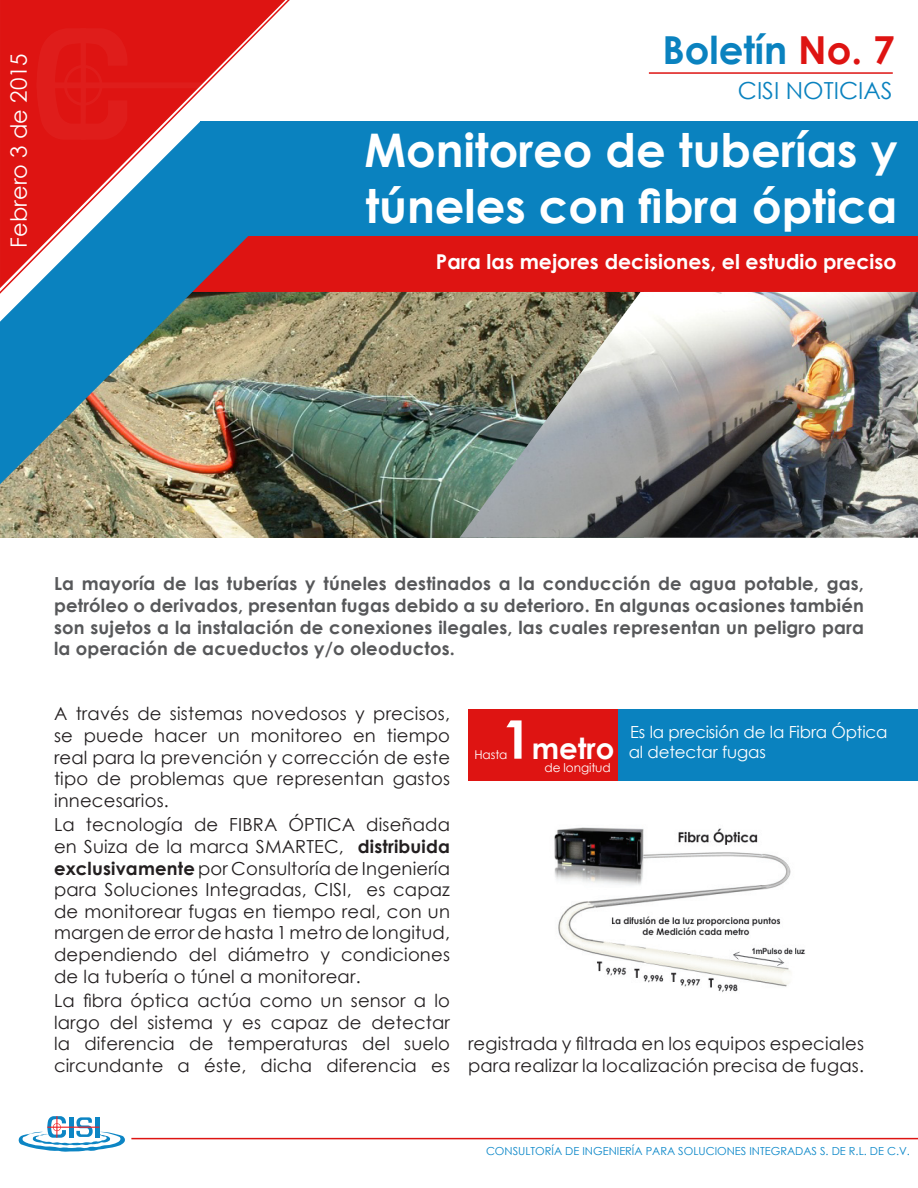
<style>
.page{position:relative;width:918px;height:1188px;background:#fff}
.page>*{position:absolute;margin:0;border:0;box-sizing:border-box;transform-origin:0 0}
.t1{font:700 46.35px/55.7px "Century Gothic";color:#fff}
.t2{font:700 38.55px "Century Gothic";color:#0a82bf}
.t3{font:700 29.1px "Century Gothic";color:#fff}
.t4{font:23.55px "Century Gothic";color:#0a82bf}
.t5{font:22.5px "Century Gothic";color:#fff}
.t6{font:700 20.4px "Century Gothic";color:#fff}
.t7{font:18px/21.6px "Century Gothic";letter-spacing:.01em;color:#231f20;text-align:justify}
.t8{font:700 18px/21.6px "Century Gothic";letter-spacing:.01em;color:#57585a;text-align:justify}
.t9{font:16.65px "Century Gothic";letter-spacing:-.01em;color:#fff}
.t10{font:12.15px "Century Gothic";letter-spacing:-.01em;color:#fff}
.t11{font:11.1px "Century Gothic";color:#0986c8}
.s1{color:#de1412}
.s2{font-weight:700}
.s3{font-size:53.25px}
</style>
<div class="page">
<img style="left:0;top:292px;width:460px;height:246px">
<img style="left:460px;top:292px;width:458px;height:246px">
<svg style="left:0;top:0;width:291px;height:297px"></svg>
<div style="left:282px;top:236px;width:636px;height:56px;background:#de1412"></div>
<div style="left:201px;top:121px;width:717px;height:115px;background:#0a82bf"></div>
<img style="left:0;top:121px;width:282px;height:363px">
<svg style="left:18px;top:1116px;width:107px;height:36px"></svg>
<hr style="left:131px;top:1138px;width:787px;height:1px;background:#de1412">
<hr style="left:649px;top:72px;width:244px;height:2px;background:#de1412">
<img style="left:554px;top:827px;width:251px;height:166px">
<div style="left:618px;top:709px;width:300px;height:72px;background:#0a82bf"></div>
<div style="left:468px;top:709px;width:150px;height:72px;background:#de1412"></div>
<p class="t5" style="left:3px;top:248px;width:196px;rotate:-90deg">Febrero 3 de 2015</p>
<p class="t2" style="left:662px;top:21px;width:234px">Boletín <span class="s1">No. 7</span></p>
<p class="t4" style="left:738px;top:74px;width:156px">CISI NOTICIAS</p>
<p class="t1" style="left:364px;top:121px;width:535px">Monitoreo de tuberías y túneles con fibra óptica</p>
<p class="t6" style="left:436px;top:246px;width:462px">Para las mejores decisiones, el estudio preciso</p>
<p class="t8" style="left:54px;top:572px;width:811px">La mayoría de las tuberías y túneles destinados a la conducción de agua potable, gas, petróleo o derivados, presentan fugas debido a su deterioro. En algunas ocasiones también son sujetos a la instalación de conexiones ilegales, las cuales representan un peligro para la operación de acueductos y/o oleoductos.</p>
<p class="t7" style="left:54px;top:703px;width:398px">A través de sistemas novedosos y precisos, se puede hacer un monitoreo en tiempo real para la prevención y corrección de este tipo de problemas que representan gastos innecesarios.</p>
<p class="t7" style="left:54px;top:814px;width:398px">La tecnología de FIBRA ÓPTICA diseñada en Suiza de la marca SMARTEC, <span class="s2">distribuida exclusivamente</span> por Consultoría de Ingeniería para Soluciones Integradas, CISI, es capaz de monitorear fugas en tiempo real, con un margen de error de hasta 1 metro de longitud, dependiendo del diámetro y condiciones de la tubería o túnel a monitorear.</p>
<p class="t7" style="left:54px;top:990px;width:398px">La fibra óptica actúa como un sensor a lo largo del sistema y es capaz de detectar la diferencia de temperaturas del suelo circundante a éste, dicha diferencia es</p>
<p class="t3" style="left:502px;top:726px;width:114px"><span class="s3">1</span>metro</p>
<p class="t9" style="left:630px;top:721px;width:259px">Es la precisión de la Fibra Óptica</p>
<p class="t10" style="left:474px;top:746px;width:35px">Hasta</p>
<p class="t9" style="left:629px;top:741px;width:139px">al detectar fugas</p>
<p class="t10" style="left:544px;top:759px;width:68px">de longitud</p>
<p class="t7" style="left:468px;top:1033px;width:397px">registrada y filtrada en los equipos especiales para realizar la localización precisa de fugas.</p>
<p class="t11" style="left:486px;top:1143px;width:425px">CONSULTORÍA DE INGENIERÍA PARA SOLUCIONES INTEGRADAS S. DE R.L. DE C.V.</p>
</div>
